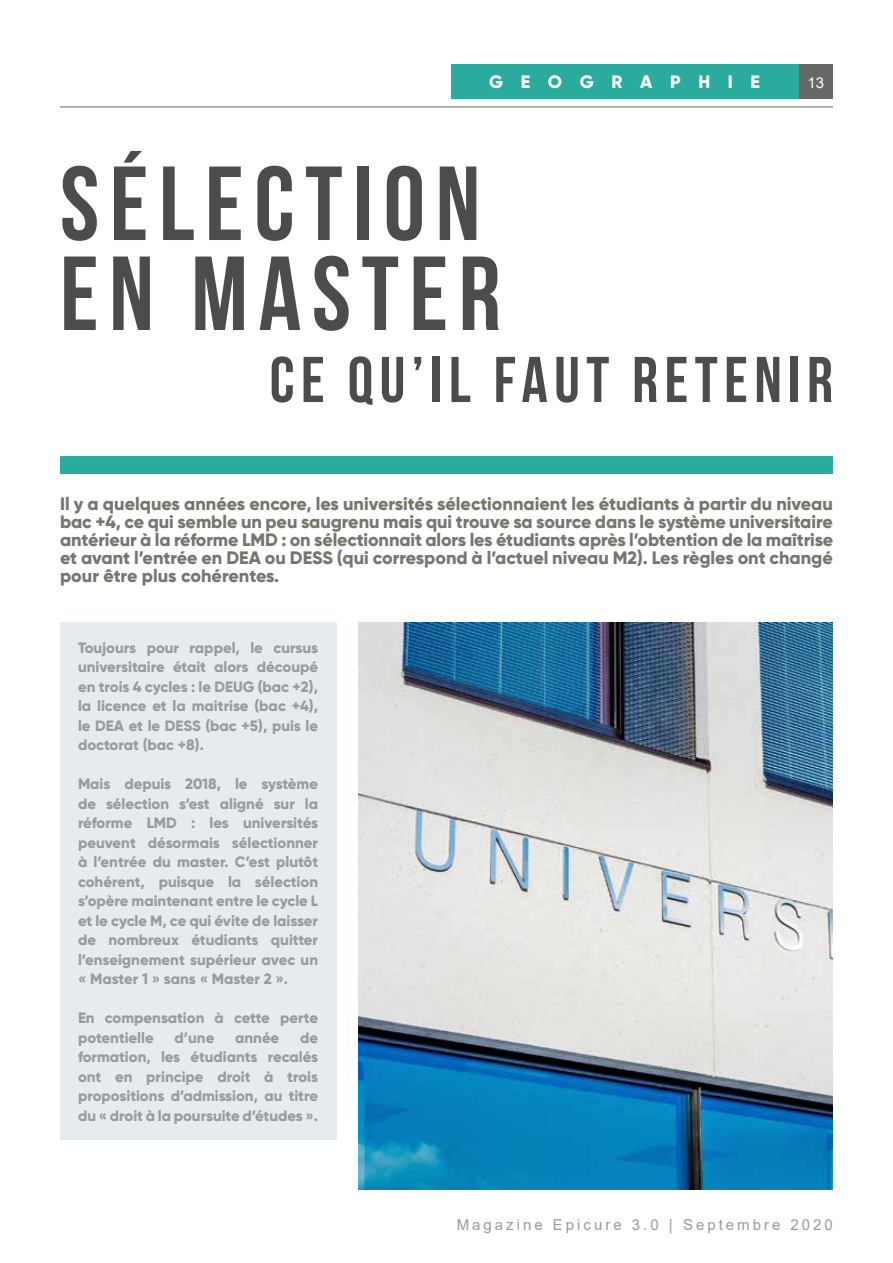
<style>
.page{position:relative;width:893px;height:1263px;background:#fff}
.page>*{position:absolute;margin:0;border:0;box-sizing:border-box;transform-origin:0 0}
.t1{font:105px/90px "Bebas Neue";letter-spacing:.1em;color:#4b4d4d}
.t2{font:64.5px "Bebas Neue";letter-spacing:.1em;color:#4b4d4d}
.t3{font:800 18px/18px "Gilroy";color:#73776c;text-align:justify}
.t4{font:800 18px "Gilroy";letter-spacing:.98em;color:#fff}
.t5{font:800 15px/19.5px "Gilroy";color:#999b9c;text-align:justify}
.t6{font:15px "Arial";letter-spacing:.2em;color:#999b9c}
.t7{font:15px "Arial";color:#fff}
</style>
<div class="page">
<div style="left:798px;top:64px;width:35px;height:34px;background:#666767"></div>
<div style="left:451px;top:64px;width:347px;height:34px;background:#2baa9e"></div>
<hr style="left:60px;top:106px;width:773px;height:1px;background:#73776c">
<img style="left:359px;top:622px;width:474px;height:567px">
<div style="left:60px;top:622px;width:276px;height:518px;background:#e6ebee"></div>
<div style="left:60px;top:456px;width:773px;height:18px;background:#2baa9e"></div>
<p class="t4" style="left:489px;top:71px;width:272px">GEOGRAPHIE</p>
<p class="t7" style="left:807px;top:72px;width:18px">13</p>
<h1 class="t1" style="left:60px;top:157px;width:442px">SÉLECTION<br>EN MASTER</h1>
<h2 class="t2" style="left:270px;top:344px;width:565px">CE QU’IL FAUT RETENIR</h2>
<p class="t3" style="left:60px;top:495px;width:775px">Il y a quelques années encore, les universités sélectionnaient les étudiants à partir du niveau bac +4, ce qui semble un peu saugrenu mais qui trouve sa source dans le système universitaire antérieur à la réforme LMD : on sélectionnait alors les étudiants après l’obtention de la maîtrise et avant l’entrée en DEA ou DESS (qui correspond à l’actuel niveau M2). Les règles ont changé pour être plus cohérentes.</p>
<p class="t5" style="left:78px;top:637px;width:242px">Toujours pour rappel, le cursus universitaire était alors découpé en trois 4 cycles : le DEUG (bac +2), la licence et la maitrise (bac +4), le DEA et le DESS (bac +5), puis le doctorat (bac +8).</p>
<p class="t5" style="left:78px;top:774px;width:242px">Mais depuis 2018, le système de sélection s’est aligné sur la réforme LMD : les universités peuvent désormais sélectionner à l’entrée du master. C’est plutôt cohérent, puisque la sélection s’opère maintenant entre le cycle L et le cycle M, ce qui évite de laisser de nombreux étudiants quitter l’enseignement supérieur avec un « Master 1 » sans « Master 2 ».</p>
<p class="t5" style="left:78px;top:1008px;width:242px">En compensation à cette perte potentielle</p>
<p class="t5" style="left:175px;top:1027px;width:41px">d’une</p>
<p class="t5" style="left:235px;top:1027px;width:46px">année</p>
<p class="t5" style="left:78px;top:1027px;width:242px;text-indent:222px">de formation, les étudiants recalés ont en principe droit à trois propositions d’admission, au titre du « droit à la poursuite d’études ».</p>
<p class="t6" style="left:457px;top:1214px;width:378px">Magazine Epicure 3.0 | Septembre 2020</p>
</div>
